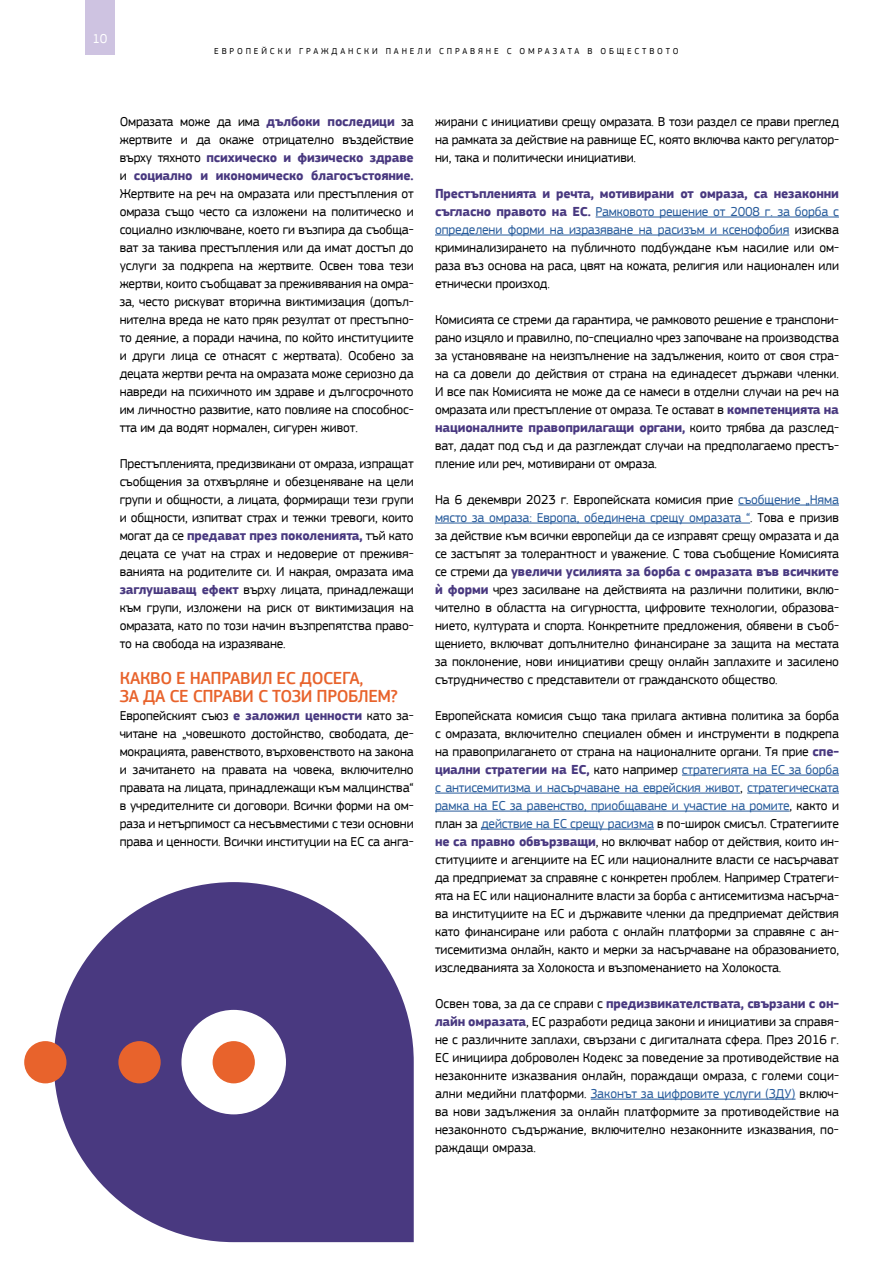
<style>
.page{position:relative;width:893px;height:1263px;background:#fff}
.page>*{position:absolute;margin:0;border:0;box-sizing:border-box;transform-origin:0 0}
.t1{font:500 18px/18px "EC Square Sans Pro";letter-spacing:-.02em;color:#e8632c}
.t2{font:13.5px/18px "EC Square Sans Pro";letter-spacing:-.01em;color:#000;text-align:justify}
.t3{font:13.5px "EC Square Sans Pro";color:#fff}
.t4{font:9px "EC Square Sans Pro";letter-spacing:.32em;color:#000}
.s1{font-weight:700;color:#493980}
.s2{color:#275b9b}
</style>
<div class="page">
<div style="left:85px;top:0;width:30px;height:54px;background:#cec3e1"></div>
<hr style="left:596px;top:217px;width:243px;height:1px;background:#275b9b">
<hr style="left:435px;top:235px;width:354px;height:1px;background:#275b9b">
<hr style="left:738px;top:505px;width:101px;height:1px;background:#275b9b">
<hr style="left:435px;top:523px;width:315px;height:1px;background:#275b9b">
<hr style="left:682px;top:775px;width:157px;height:1px;background:#275b9b">
<hr style="left:435px;top:793px;width:305px;height:1px;background:#275b9b">
<hr style="left:747px;top:793px;width:92px;height:1px;background:#275b9b">
<hr style="left:435px;top:811px;width:355px;height:1px;background:#275b9b">
<hr style="left:481px;top:829px;width:173px;height:1px;background:#275b9b">
<hr style="left:591px;top:1099px;width:204px;height:1px;background:#275b9b">
<svg style="left:54px;top:882px;width:360px;height:360px;fill:#493980"></svg>
<div style="left:24px;top:1041px;width:42px;height:42px;background:#e8632c;border-radius:50%"></div>
<div style="left:118px;top:1041px;width:43px;height:42px;background:#e8632c;border-radius:50%"></div>
<p class="t3" style="left:92px;top:30px;width:17px">10</p>
<p class="t4" style="left:214px;top:46px;width:466px">ЕВРОПЕЙСКИ ГРАЖДАНСКИ ПАНЕЛИ СПРАВЯНЕ С ОМРАЗАТА В ОБЩЕСТВОТО</p>
<p class="t2" style="left:120px;top:113px;width:296px">Омразата може да има <span class="s1">дълбоки последици</span> за жертвите и да окаже отрицателно въздействие върху тяхното <span class="s1">психическо и физическо здраве </span>и <span class="s1">социално и икономическо благосъстояние.<br></span>Жертвите на реч на омразата или престъпления от омраза също често са изложени на политическо и социално изключване, което ги възпира да съобща&shy;ват за такива престъпления или да имат достъп до услуги за подкрепа на жертвите. Освен това тези жертви, които съобщават за преживявания на омра&shy;за, често рискуват вторична виктимизация (допъл&shy;нителна вреда не като пряк резултат от престъпно&shy;то деяние, а поради начина, по който институциите и други лица се отнасят с жертвата). Особено за децата жертви речта на омразата може сериозно да навреди на психичното им здраве и дългосрочното им личностно развитие, като повлияе на способнос&shy;тта им да водят нормален, сигурен живот.</p>
<p class="t2" style="left:120px;top:455px;width:296px">Престъпленията, предизвикани от омраза, изпращат съобщения за отхвърляне и обезценяване на цели групи и общности, а лицата, формиращи тези групи и общности, изпитват страх и тежки тревоги, които могат да се <span class="s1">предават през поколенията,</span> тъй като децата се учат на страх и недоверие от преживя&shy;ванията на родителите си. И накрая, омразата има <span class="s1">заглушаващ ефект</span> върху лицата, принадлежащи към групи, изложени на риск от виктимизация на омразата, като по този начин възпрепятства право&shy;то на свобода на изразяване.</p>
<h1 class="t1" style="left:120px;top:669px;width:280px">КАКВО Е НАПРАВИЛ ЕС ДОСЕГА,<br>ЗА ДА СЕ СПРАВИ С ТОЗИ ПРОБЛЕМ?</h1>
<p class="t2" style="left:120px;top:707px;width:296px">Европейският съюз <span class="s1">е заложил ценности</span> като за&shy;читане на „човешкото достойнство, свободата, де&shy;мокрацията, равенството, върховенството на закона и зачитането на правата на човека, включително правата на лицата, принадлежащи към малцинства“ в учредителните си договори. Всички форми на ом&shy;раза и нетърпимост са несъвместими с тези основни права и ценности. Всички институции на ЕС са анга-</p>
<p class="t2" style="left:435px;top:113px;width:405px">жирани с инициативи срещу омразата. В този раздел се прави преглед на рамката за действие на равнище ЕС, която включва както регулатор&shy;ни, така и политически инициативи.</p>
<p class="t2" style="left:435px;top:185px;width:405px"><span class="s1">Престъпленията и речта, мотивирани от омраза, са незаконни съгласно правото на ЕС.</span> <span class="s2">Рамковото решение от 2008 г. за борба с определени форми на изразяване на расизъм и ксенофобия</span> изисква криминализирането на публичното подбуждане към насилие или ом&shy;раза въз основа на раса, цвят на кожата, религия или национален или етнически произход.</p>
<p class="t2" style="left:435px;top:311px;width:405px">Комисията се стреми да гарантира, че рамковото решение е транспони&shy;рано изцяло и правилно, по-специално чрез започване на производства за установяване на неизпълнение на задължения, които от своя стра&shy;на са довели до действия от страна на единадесет държави членки.<br>И все пак Комисията не може да се намеси в отделни случаи на реч на омразата или престъпление от омраза. Те остават в <span class="s1">компетенцията на националните правоприлагащи органи,</span> които трябва да разслед&shy;ват, дадат под съд и да разглеждат случаи на предполагаемо престъ&shy;пление или реч, мотивирани от омраза.</p>
<p class="t2" style="left:435px;top:491px;width:405px">На 6 декември 2023 г. Европейската комисия прие <span class="s2">съобщение „Няма място за омраза: Европа, обединена срещу омразата “</span>. Това е призив за действие към всички европейци да се изправят срещу омразата и да се застъпят за толерантност и уважение. С това съобщение Комисията се стреми да <span class="s1">увеличи усилията за борба с омразата във всичките ѝ форми</span> чрез засилване на действията на различни политики, вклю&shy;чително в областта на сигурността, цифровите технологии, образова&shy;нието, културата и спорта. Конкретните предложения, обявени в съоб&shy;щението, включват допълнително финансиране за защита на местата за поклонение, нови инициативи срещу онлайн заплахите и засилено сътрудничество с представители от гражданското общество.</p>
<p class="t2" style="left:435px;top:707px;width:405px">Европейската комисия също така прилага активна политика за борба с омразата, включително специален обмен и инструменти в подкрепа на правоприлагането от страна на националните органи. Тя прие <span class="s1">спе&shy;циални стратегии на ЕС,</span> като например <span class="s2">стратегията на ЕС за борба с антисемитизма и насърчаване на еврейския живот</span>, <span class="s2">стратегическата рамка на ЕС за равенство, приобщаване и участие на ромите</span>, както и план за <span class="s2">действие на ЕС срещу расизма</span> в по-широк смисъл. Стратегиите <span class="s1">не са правно обвързващи</span>, но включват набор от действия, които ин&shy;ституциите и агенциите на ЕС или националните власти се насърчават да предприемат за справяне с конкретен проблем. Например Стратеги&shy;ята на ЕС или националните власти за борба с антисемитизма насърча&shy;ва институциите на ЕС и държавите членки да предприемат действия като финансиране или работа с онлайн платформи за справяне с ан&shy;тисемитизма онлайн, както и мерки за насърчаване на образованието, изследванията за Холокоста и възпоменанието на Холокоста.</p>
<p class="t2" style="left:435px;top:994px;width:405px">Освен това, за да се справи с <span class="s1">предизвикателствата, свързани с он&shy;лайн омразата</span>, ЕС разработи редица закони и инициативи за справя&shy;не с различните заплахи, свързани с дигиталната сфера. През 2016 г.<br>ЕС инициира доброволен Кодекс за поведение за противодействие на незаконните изказвания онлайн, пораждащи омраза, с големи соци&shy;ални медийни платформи. <span class="s2">Законът за цифровите услуги (ЗДУ)</span> включ&shy;ва нови задължения за онлайн платформите за противодействие на незаконното съдържание, включително незаконните изказвания, по&shy;раждащи омраза.</p>
</div>
